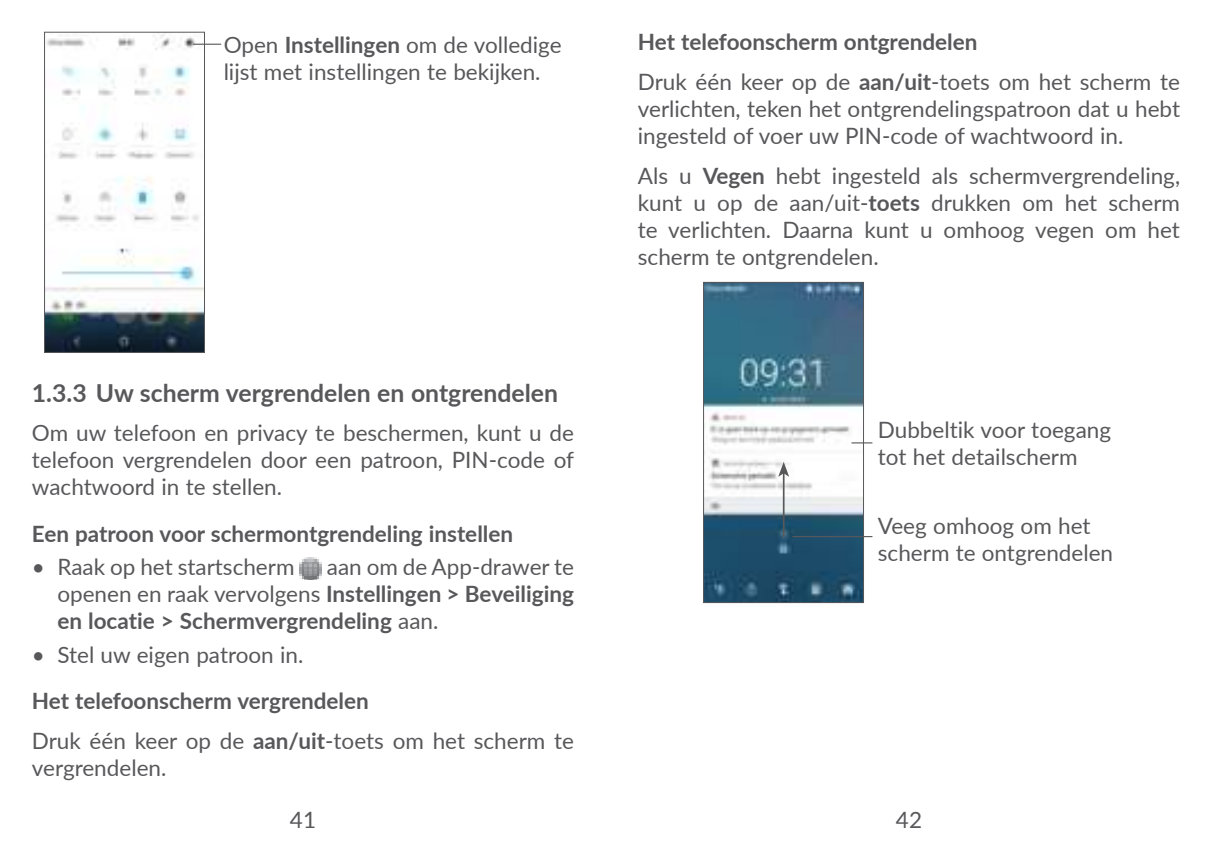
<style>
.page{position:relative;width:1212px;height:862px;background:#fff}
.page>*{position:absolute;margin:0;border:0;box-sizing:border-box;transform-origin:0 0}
.t1{font:700 24.75px "Lato";color:#58585b}
.t2{font:22.5px/27px "Lato";color:#58585b}
.t3{font:700 22.5px/27px "Lato";color:#58585b}
.s1{font-weight:700}
.s2{font-weight:400}
</style>
<div class="page">
<img style="left:46px;top:34px;width:157px;height:316px">
<div style="left:44px;top:32px;width:161px;height:320px;border:1px solid #58585b"></div>
<svg style="left:193px;top:44px;width:28px;height:1px"></svg>
<img style="left:300px;top:557px;width:22px;height:22px">
<img style="left:705px;top:284px;width:157px;height:316px">
<div style="left:703px;top:282px;width:161px;height:320px;border:1px solid #58585b"></div>
<hr style="left:793px;top:535px;width:79px;height:2px;background:#58585b">
<hr style="left:783px;top:473px;width:1px;height:63px;background:#58585b">
<svg style="left:778px;top:461px;width:11px;height:15px"></svg>
<svg style="left:852px;top:442px;width:20px;height:1px"></svg>
<p class="t2" style="left:224px;top:32px;width:339px">Open <span class="s1">Instellingen</span> om de volledige lijst met instellingen te bekijken.</p>
<p class="t1" style="left:32px;top:379px;width:528px">1.3.3 Uw scherm vergrendelen en ontgrendelen</p>
<p class="t2" style="left:32px;top:421px;width:544px;text-align:justify">Om uw telefoon en privacy te beschermen, kunt u de telefoon vergrendelen door een patroon, PIN-code of wachtwoord in te stellen.</p>
<p class="t3" style="left:32px;top:519px;width:483px">Een patroon voor schermontgrendeling instellen</p>
<p class="t2" style="left:32px;top:552px;width:264px">• Raak op het startscherm</p>
<p class="t3" style="left:57px;top:553px;width:518px;text-align:justify;text-indent:269px"><span class="s2">aan om de App-drawer te openen en raak vervolgens</span> Instellingen &gt; Beveiliging en locatie &gt; Schermvergrendeling <span class="s2">aan.</span></p>
<p class="t2" style="left:32px;top:639px;width:273px">• Stel uw eigen patroon in.</p>
<p class="t3" style="left:32px;top:680px;width:544px;line-height:39.8px">Het telefoonscherm vergrendelen<br><span class="s2">Druk één keer op de</span> aan/uit<span class="s2">-toets om het scherm te</span></p>
<p class="t2" style="left:32px;top:755px;width:136px">vergrendelen.</p>
<p class="t3" style="left:638px;top:22px;width:544px;line-height:39.8px">Het telefoonscherm ontgrendelen<br><span class="s2">Druk één keer op de</span> aan/uit<span class="s2">-toets om het scherm te</span></p>
<p class="t2" style="left:638px;top:97px;width:544px">verlichten, teken het ontgrendelingspatroon dat u hebt ingesteld of voer uw PIN-code of wachtwoord in.</p>
<p class="t2" style="left:638px;top:163px;width:544px;text-align:justify">Als u <span class="s1">Vegen</span> hebt ingesteld als schermvergrendeling, kunt u op de aan/uit-<span class="s1">toets</span> drukken om het scherm te verlichten. Daarna kunt u omhoog vegen om het scherm te ontgrendelen.</p>
<p class="t2" style="left:878px;top:417px;width:235px">Dubbeltik voor toegang tot het detailscherm</p>
<p class="t2" style="left:878px;top:513px;width:237px">Veeg omhoog om het scherm te ontgrendelen</p>
<p class="t2" style="left:290px;top:807px;width:28px">41</p>
<p class="t2" style="left:896px;top:807px;width:28px">42</p>
</div>
